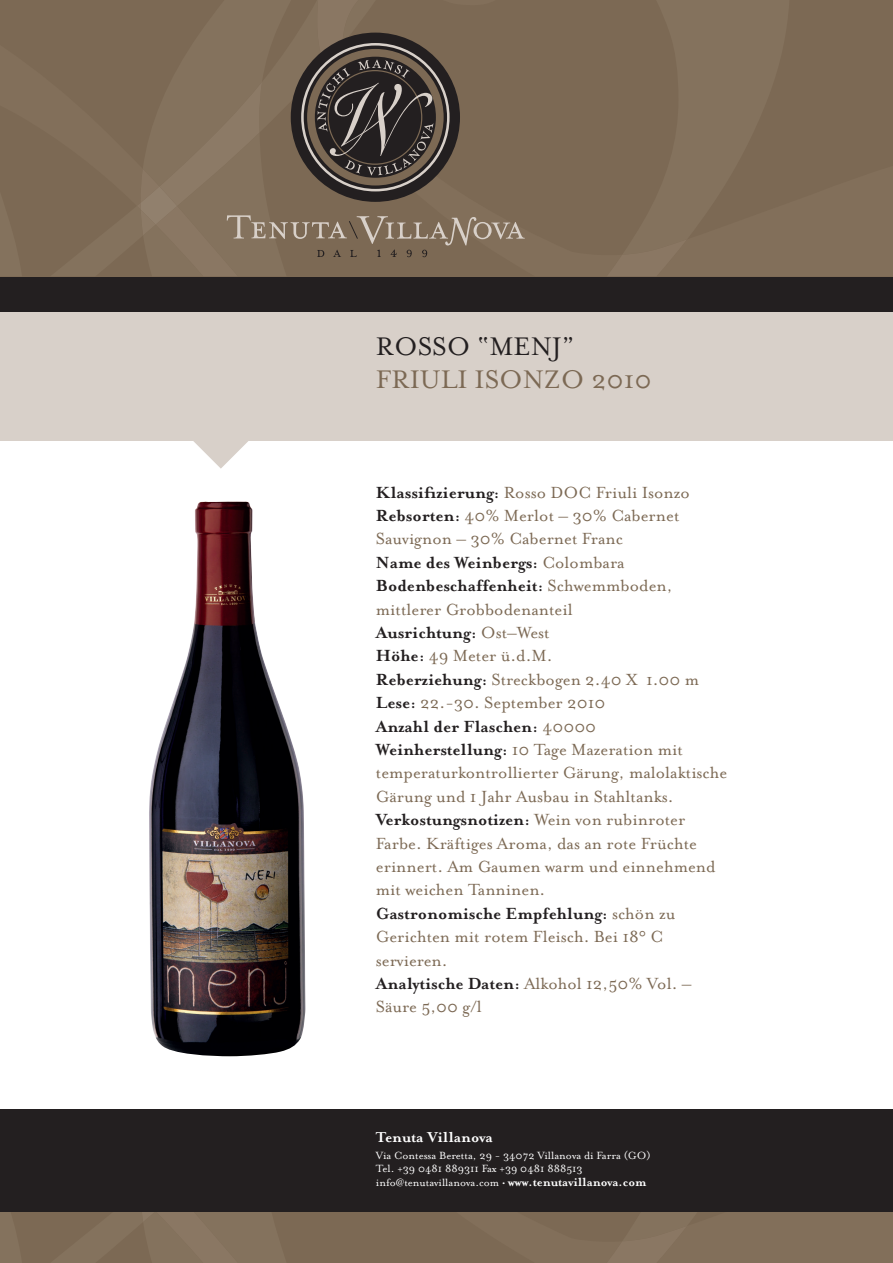
<style>
.page{position:relative;width:893px;height:1263px;background:#fff}
.page>*{position:absolute;margin:0;border:0;box-sizing:border-box;transform-origin:0 0}
.t1{font:29.25px "Mrs Eaves Roman";color:#7c6954}
.t2{font:29.25px "Mrs Eaves Roman";color:#231f20}
.t3{font:18.6px/23.4px "Mrs Eaves Roman";color:#7c6954}
.t4{font:700 18.6px/23.4px "Mrs Eaves";color:#231f20}
.t5{font:700 16.5px "Mrs Eaves";color:#fff}
.t6{font:12px/13.5px "Mrs Eaves Roman";color:#fff}
.s1{font-family:"Mrs Eaves";font-weight:700;color:#231f20}
.s2{font-family:"Mrs Eaves Roman";font-weight:400;color:#7c6954}
.s3{font-family:"Mrs Eaves";font-weight:700;font-size:13.5px}
</style>
<div class="page">
<img style="left:149px;top:501px;width:156px;height:555px">
<div style="left:0;top:1118px;width:893px;height:145px;background:#7c6954"></div>
<svg style="left:607px;top:1227px;width:79px;height:36px"></svg>
<div style="left:142px;top:1212px;width:95px;height:51px;background:#84725d"></div>
<div style="left:0;top:276px;width:893px;height:47px;background:#231f20"></div>
<div style="left:0;top:1110px;width:893px;height:102px;background:#231f20"></div>
<div style="left:0;top:313px;width:893px;height:128px;background:#d8d0c9"></div>
<svg style="left:193px;top:441px;width:55px;height:28px"></svg>
<div style="left:525px;top:0;width:82px;height:276px;background:#7c6954"></div>
<svg style="left:607px;top:0;width:286px;height:276px;background:#7f6c57"></svg>
<svg style="left:0;top:0;width:525px;height:276px;background:#776754"></svg>
<h1 class="t2" style="left:376px;top:331px;width:200px">ROSSO “MENJ”</h1>
<h1 class="t1" style="left:376px;top:364px;width:277px">FRIULI ISONZO 2010</h1>
<p class="t3" style="left:376px;top:480px;width:316px"><span class="s1">Klassifizierung:</span> Rosso DOC Friuli Isonzo<br><span class="s1">Rebsorten:</span> 40% Merlot – 30% Cabernet<br>Sauvignon – 30% Cabernet Franc</p>
<p class="t4" style="left:376px;top:551px;width:298px">Name des Weinbergs: <span class="s2">Colombara<br></span>Bodenbeschaffenheit: <span class="s2">Schwemmboden,</span></p>
<p class="t3" style="left:376px;top:597px;width:198px">mittlerer Grobbodenanteil</p>
<p class="t4" style="left:376px;top:621px;width:175px">Ausrichtung: <span class="s2">Ost–West</span></p>
<p class="t3" style="left:376px;top:644px;width:325px"><span class="s1">Höhe:</span> 49 Meter ü.d.M.<br><span class="s1">Reberziehung:</span> Streckbogen 2.40 X 1.00 m<br><span class="s1">Lese:</span> 22.-30. September 2010</p>
<p class="t4" style="left:376px;top:714px;width:222px">Anzahl der Flaschen: <span class="s2">40000</span></p>
<p class="t3" style="left:376px;top:738px;width:353px"><span class="s1">Weinherstellung:</span> 10 Tage Mazeration mit temperaturkontrollierter Gärung, malolaktische<br>Gärung und 1 Jahr Ausbau in Stahltanks.</p>
<p class="t4" style="left:376px;top:808px;width:311px">Verkostungsnotizen: <span class="s2">Wein von rubinroter</span></p>
<p class="t3" style="left:376px;top:831px;width:341px">Farbe. Kräftiges Aroma, das an rote Früchte erinnert. Am Gaumen warm und einnehmend mit weichen Tanninen.</p>
<p class="t4" style="left:376px;top:902px;width:301px">Gastronomische Empfehlung: <span class="s2">schön zu</span></p>
<p class="t3" style="left:376px;top:925px;width:317px">Gerichten mit rotem Fleisch. Bei 18° C servieren.<br><span class="s1">Analytische Daten:</span> Alkohol 12,50% Vol. –<br>Säure 5,00 g/l</p>
<p class="t5" style="left:376px;top:1128px;width:118px">Tenuta Villanova</p>
<p class="t6" style="left:376px;top:1149px;width:276px">Via Contessa Beretta, 29 - 34072 Villanova di Farra (GO)<br>Tel. +39 0481 889311 Fax +39 0481 888513 info@tenutavillanova.com • <span class="s3">www.tenutavillanova.com</span></p>
</div>
